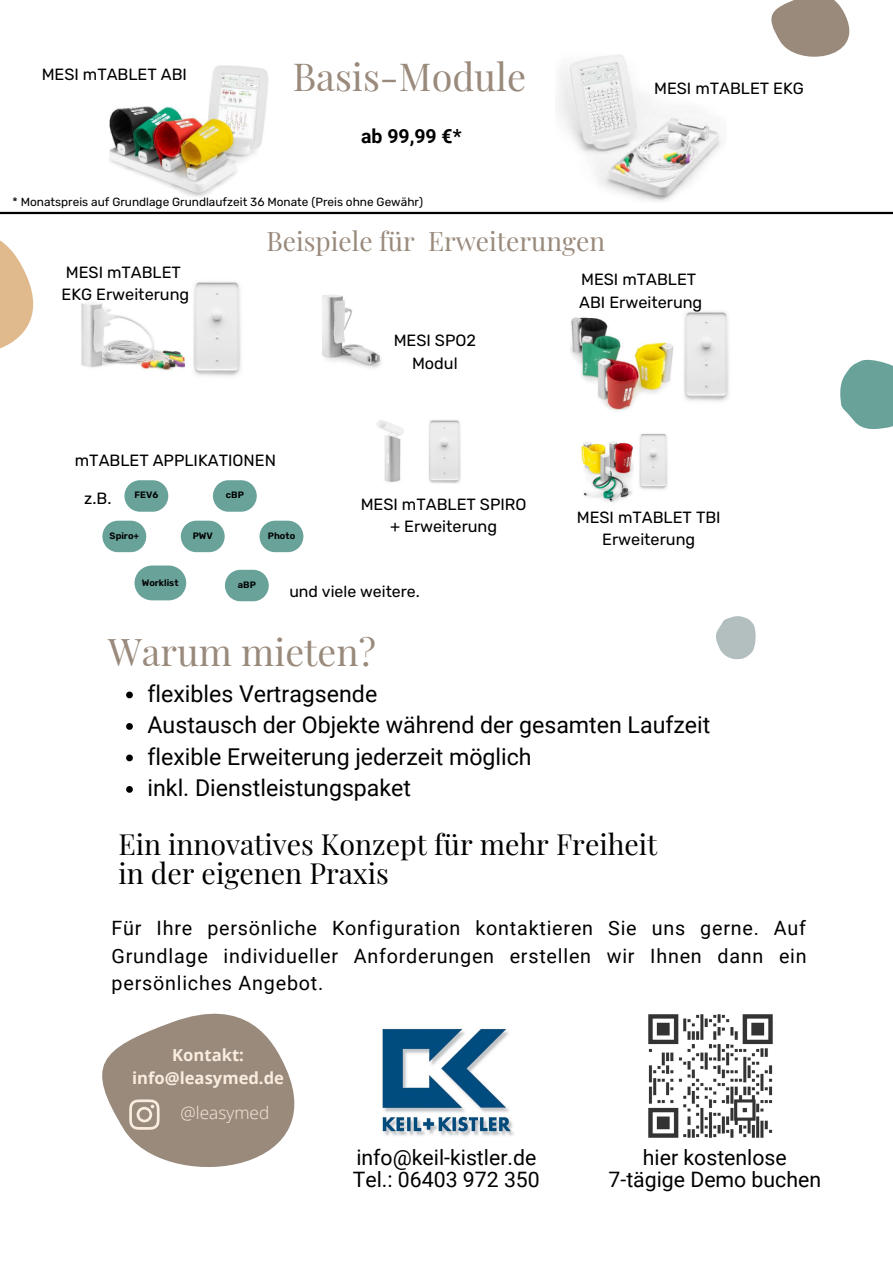
<style>
.page{position:relative;width:893px;height:1264px;background:#fff}
.page>*{position:absolute;margin:0;border:0;box-sizing:border-box;transform-origin:0 0}
.t1{font:37.8px "Playfair Display";color:#998a7c}
.t2{font:37.35px "Playfair Display";color:#998a7c}
.t3{font:28.5px/29.7px "Playfair Display";color:#000}
.t4{font:26.25px "Playfair Display";color:#998a7c}
.t5{font:23.1px/31.5px "Roboto";color:#000}
.t6{font:21.3px/22.5px "Roboto";color:#000;text-align:center}
.t7{font:19.8px/27.5px "Roboto";letter-spacing:.04em;color:#000;text-align:justify}
.t8{font:700 19.5px "Roboto";color:#000}
.t9{font:300 17.25px "Open Sans";color:#f9ede0}
.t10{font:700 16.65px/23.1px "Open Sans";color:#f9ede0;text-align:center}
.t11{font:16.2px/22.5px "Rubik";color:#000;text-align:center}
.t12{font:15.9px "Rubik";color:#000}
.t13{font:11.85px "Rubik";color:#000}
.t14{font:600 9.3px "Rubik";color:#000}
</style>
<div class="page">
<svg style="left:840px;top:359px;width:52px;height:70px"></svg>
<svg style="left:716px;top:616px;width:40px;height:44px"></svg>
<img style="left:109px;top:65px;width:160px;height:132px">
<img style="left:559px;top:55px;width:163px;height:147px">
<img style="left:570px;top:311px;width:159px;height:100px">
<img style="left:81px;top:282px;width:160px;height:94px">
<hr style="left:0;top:212px;width:892px;height:2px;background:#000">
<img style="left:581px;top:433px;width:87px;height:70px">
<img style="left:377px;top:420px;width:84px;height:64px">
<img style="left:322px;top:295px;width:59px;height:73px">
<svg style="left:213px;top:480px;width:44px;height:31px"></svg>
<svg style="left:181px;top:520px;width:44px;height:32px"></svg>
<svg style="left:124px;top:480px;width:44px;height:31px"></svg>
<svg style="left:102px;top:520px;width:44px;height:32px"></svg>
<svg style="left:134px;top:565px;width:52px;height:35px;background:#80b0a9"></svg>
<svg style="left:259px;top:520px;width:44px;height:32px"></svg>
<svg style="left:225px;top:570px;width:44px;height:31px"></svg>
<svg style="left:0;top:240px;width:34px;height:109px"></svg>
<svg style="left:771px;top:0;width:79px;height:57px"></svg>
<svg style="left:102px;top:1013px;width:193px;height:154px;fill:#998a7c"></svg>
<svg style="left:129px;top:1099px;width:30px;height:30px"></svg>
<img style="left:648px;top:1014px;width:125px;height:124px">
<img style="left:382px;top:1028px;width:132px;height:108px">
<svg style="left:126px;top:691px;width:7px;height:7px"></svg>
<svg style="left:126px;top:723px;width:7px;height:6px"></svg>
<svg style="left:126px;top:754px;width:7px;height:7px"></svg>
<svg style="left:126px;top:786px;width:7px;height:6px"></svg>
<p class="t11" style="left:42px;top:64px;width:147px">MESI mTABLET ABI</p>
<h1 class="t1" style="left:293px;top:50px;width:235px">Basis-Module</h1>
<p class="t8" style="left:361px;top:125px;width:102px">ab 99,99 €*</p>
<p class="t13" style="left:13px;top:195px;width:412px">* Monatspreis auf Grundlage Grundlaufzeit 36 Monate (Preis ohne Gewähr)</p>
<h3 class="t4" style="left:266px;top:223px;width:340px">Beispiele für Erweiterungen</h3>
<p class="t11" style="left:654px;top:77px;width:151px">MESI mTABLET EKG</p>
<p class="t11" style="left:62px;top:261px;width:129px;text-align:left">MESI mTABLET<br>EKG Erweiterung</p>
<p class="t11" style="left:393px;top:329px;width:84px">MESI SPO2<br>Modul</p>
<p class="t11" style="left:75px;top:449px;width:202px">mTABLET APPLIKATIONEN</p>
<p class="t11" style="left:84px;top:487px;width:29px">z.B.</p>
<p class="t14" style="left:135px;top:489px;width:25px">FEV6</p>
<p class="t14" style="left:110px;top:530px;width:31px">Spiro+</p>
<p class="t14" style="left:142px;top:577px;width:38px">Worklist</p>
<p class="t14" style="left:226px;top:489px;width:19px">cBP</p>
<p class="t11" style="left:361px;top:493px;width:167px">MESI mTABLET SPIRO + Erweiterung</p>
<p class="t14" style="left:268px;top:530px;width:29px">Photo</p>
<p class="t14" style="left:193px;top:530px;width:22px">PWV</p>
<p class="t14" style="left:238px;top:579px;width:19px">aBP</p>
<p class="t12" style="left:289px;top:582px;width:132px">und viele weitere.</p>
<h2 class="t2" style="left:108px;top:625px;width:269px">Warum mieten?</h2>
<p class="t11" style="left:579px;top:269px;width:125px;text-align:left">MESI mTABLET<br>ABI Erweiterung</p>
<p class="t11" style="left:576px;top:506px;width:145px">MESI mTABLET TBI<br>Erweiterung</p>
<h3 class="t5" style="left:147px;top:678px;width:564px">flexibles Vertragsende<br>Austausch der Objekte während der gesamten Laufzeit flexible Erweiterung jederzeit möglich<br>inkl. Dienstleistungspaket</h3>
<h3 class="t3" style="left:118px;top:828px;width:540px">Ein innovatives Konzept für mehr Freiheit in der eigenen Praxis</h3>
<p class="t7" style="left:112px;top:914px;width:696px">Für Ihre persönliche Konfiguration kontaktieren Sie uns gerne. Auf Grundlage individueller Anforderungen erstellen wir Ihnen dann ein persönliches Angebot.</p>
<p class="t10" style="left:132px;top:1043px;width:153px">Kontakt: info@leasymed.de</p>
<p class="t9" style="left:180px;top:1100px;width:90px">@leasymed</p>
<h3 class="t6" style="left:353px;top:1146px;width:188px;text-align:left">info@keil-kistler.de<br>Tel.: 06403 972 350</h3>
<h3 class="t6" style="left:608px;top:1146px;width:214px">hier kostenlose<br>7-tägige Demo buchen</h3>
</div>
